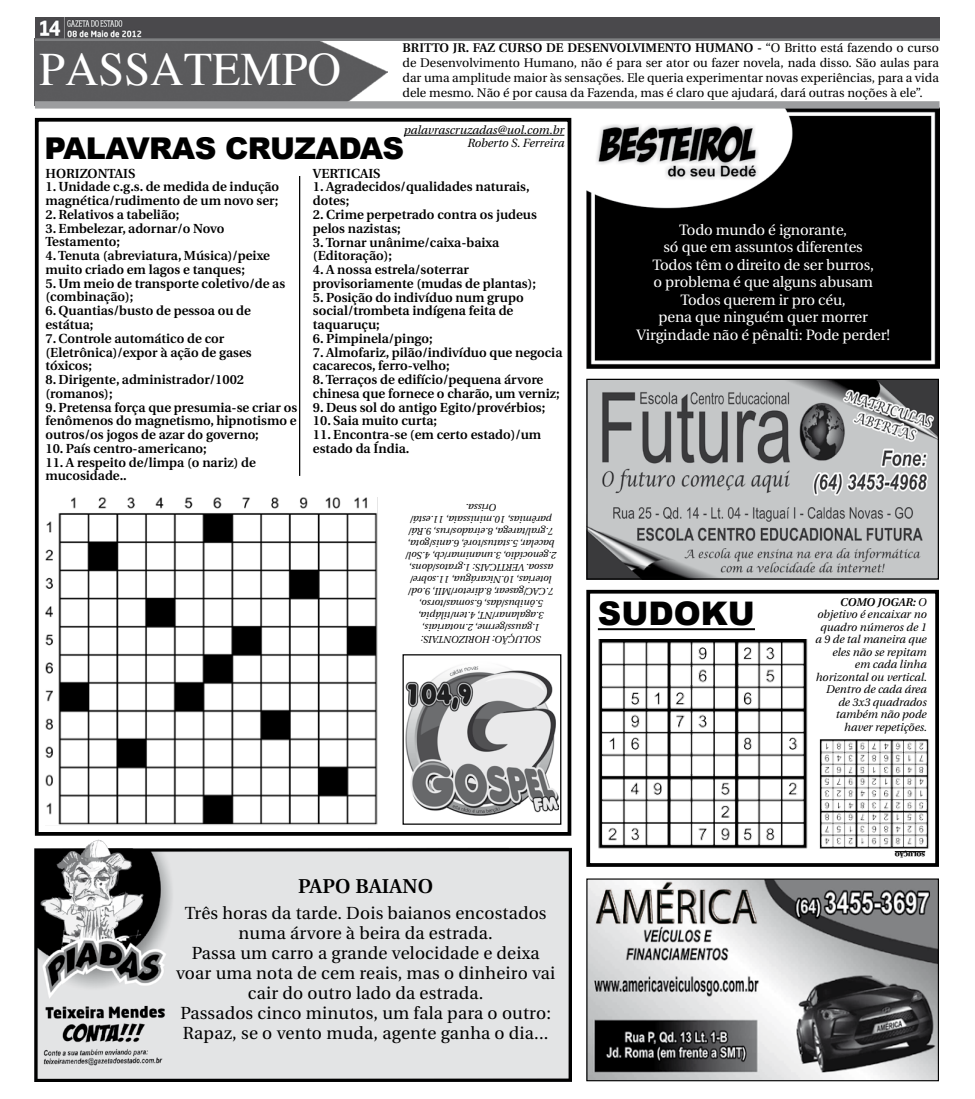
<style>
.page{position:relative;width:975px;height:1099px;background:#fff}
.page>*{position:absolute;margin:0;border:0;box-sizing:border-box;transform-origin:0 0}
.t1{font:47.5px "Times";color:#fff}
.t2{font:900 32.5px "Arial";color:#000}
.t3{font:900 30px "Arial";letter-spacing:-.02em;color:#000}
.t4{font:600 20px "Utopia";color:#000}
.t5{font:17.5px/20px "Utopia";letter-spacing:.01em;color:#000;text-align:center}
.t6{font:15px/17.5px "Utopia";letter-spacing:-.01em;color:#fff;text-align:center}
.t7{font:600 13.12px/13.8px "Utopia";color:#000}
.t8{font:12.5px/15px "Utopia";color:#000;text-align:justify}
.t9{font:600 12.5px "Utopia";color:#000}
.t10{font:italic 11.88px/13.1px "Utopia";color:#000;text-align:right}
.t11{font:italic 11.25px/12.5px "Utopia";color:#000;text-align:right}
.t12{font:italic 10px/12px "Utopia";color:#000;text-align:center}
.t13{font:900 6.25px "Utopia";color:#000}
.s1{font-weight:600}
</style>
<div class="page">
<img style="left:587px;top:109px;width:352px;height:259px">
<img style="left:35px;top:40px;width:352px;height:61px">
<div style="left:35px;top:101px;width:904px;height:8px;background:#9c9d9f"></div>
<img style="left:588px;top:381px;width:348px;height:196px">
<div style="left:586px;top:379px;width:352px;height:200px;border:1px solid #000"></div>
<img style="left:35px;top:839px;width:536px;height:242px">
<div style="left:586px;top:590px;width:352px;height:276px;border:4px solid #000"></div>
<hr style="left:598px;top:628px;width:157px;height:2px;background:#000">
<img style="left:598px;top:639px;width:210px;height:210px">
<img style="left:781px;top:730px;width:149px;height:123px">
<div style="left:35px;top:118px;width:536px;height:717px;border:4px solid #000"></div>
<hr style="left:404px;top:135px;width:160px;height:1px;background:#000">
<hr style="left:299px;top:176px;width:1px;height:300px;background:#000">
<img style="left:46px;top:498px;width:332px;height:327px">
<img style="left:405px;top:666px;width:153px;height:149px">
<div style="left:402px;top:654px;width:159px;height:170px;border:1px solid #000"></div>
<img style="left:588px;top:880px;width:348px;height:199px">
<div style="left:586px;top:878px;width:352px;height:203px;border:1px solid #000"></div>
<img style="left:35px;top:18px;width:904px;height:22px">
<h1 class="t1" style="left:39px;top:43px;width:303px">PASSATEMPO</h1>
<p class="t8" style="left:402px;top:41px;width:538px;text-indent:37px"><span class="s1">o Jr. faz curso de Desenvolvimento Humano -</span> “O Britto está fazendo o curso de Desenvolvimento Humano, não é para ser ator ou fazer novela, nada disso. São aulas para dar uma amplitude maior às sensações. Ele queria experimentar novas experiências, para a vida dele mesmo. Não é por causa da Fazenda, mas é claro que ajudará, dará outras noções à ele”.</p>
<p class="t9" style="left:402px;top:41px;width:17px">Britt</p>
<p class="t10" style="left:404px;top:124px;width:162px">palavrascruzadas@uol.com.br<br>Roberto S. Ferreira</p>
<h3 class="t3" style="left:45px;top:126px;width:361px">PALAVRAS CRUZADAS</h3>
<p class="t7" style="left:45px;top:166px;width:90px">HO RIZO NTAIS</p>
<p class="t7" style="left:45px;top:180px;width:235px">1. Unidade c.g.s. de medida de indução magnética/rudimento de um novo ser;</p>
<p class="t7" style="left:45px;top:208px;width:135px">2. Relativos a tabelião;</p>
<p class="t7" style="left:45px;top:221px;width:180px">3. Embelezar, adornar/o Novo<br>Testamento;</p>
<p class="t7" style="left:45px;top:249px;width:226px">4. Tenuta (abreviatura, Música)/peixe muito criado em lagos e tanques;</p>
<p class="t7" style="left:45px;top:276px;width:241px">5. Um meio de transporte coletivo/de as (combinação);</p>
<p class="t7" style="left:45px;top:304px;width:207px">6. Quantias/busto de pessoa ou de estátua;</p>
<p class="t7" style="left:45px;top:331px;width:208px">7. Controle automático de cor (Eletrônica)/expor à ação de gases tóxicos;</p>
<p class="t7" style="left:45px;top:373px;width:200px">8. Dirigente, administrador/1002 (romanos);</p>
<p class="t7" style="left:45px;top:400px;width:253px;text-align:justify">9. Pretensa força que presumia-se criar os fenômenos do magnetismo, hipnotismo e outros/os jogos de azar do governo;</p>
<p class="t7" style="left:45px;top:441px;width:163px">10. País centro-americano;</p>
<p class="t7" style="left:45px;top:455px;width:212px">11. A respeito de/limpa (o nariz) de mucosidade..</p>
<p class="t7" style="left:313px;top:166px;width:68px">VERTICAIS</p>
<p class="t7" style="left:313px;top:180px;width:218px">1. Agradecidos/qualidades naturais, dotes;</p>
<p class="t7" style="left:313px;top:208px;width:225px">2. Crime perpetrado contra os judeus pelos nazistas;</p>
<p class="t7" style="left:313px;top:235px;width:188px">3. Tornar unânime/caixa-baixa (Editoração);</p>
<p class="t7" style="left:313px;top:263px;width:225px">4. A nossa estrela/soterrar provisoriamente (mudas de plantas);</p>
<p class="t7" style="left:313px;top:290px;width:212px">5. Posição do indivíduo num grupo social/trombeta indígena feita de taquaruçu;</p>
<p class="t7" style="left:313px;top:332px;width:121px">6. Pimpinela/pingo;</p>
<p class="t7" style="left:313px;top:345px;width:251px">7. Almofariz, pilão/indivíduo que negocia cacarecos, ferro-velho;</p>
<p class="t7" style="left:313px;top:373px;width:248px">8. Terraços de edifício/pequena árvore chinesa que fornece o charão, um verniz;</p>
<p class="t7" style="left:313px;top:400px;width:234px">9. Deus sol do antigo Egito/provérbios;</p>
<p class="t7" style="left:313px;top:414px;width:126px">10. Saia muito curta;</p>
<p class="t7" style="left:313px;top:428px;width:230px">11. Encontra-se (em certo estado)/um estado da Índia.</p>
<p class="t12" style="left:557px;top:645px;width:152px;rotate:-180deg">SOLUÇÃO: HORIZONTAIS:<br>1.gauss/germe, 2.notariais,<br>3.agalanar/NT, 4.ten/tilápia,<br>5.ônibus/das, 6.somas/torso,<br>7.CAC/gasear, 8.diretor/MII, 9.od/ loterias, 10.Nicarágua, 11.sobre/ assoa. VERTICAIS: 1.gratos/dons,<br>2.genocídio, 3.unanimar/cb, 4.Sol/ bacelar, 5.status/toré, 6.anis/gota,<br>7.gral/tarega, 8.eirados/rus, 9.Rá/ parêmias, 10.minissaia, 11.está/<br>Orissa.</p>
<p class="t6" style="left:636px;top:221px;width:255px">Todo mundo é ignorante,<br>só que em assuntos diferentes<br>Todos têm o direito de ser burros,<br>o problema é que alguns abusam<br>Todos querem ir pro céu,<br>pena que ninguém quer morrer<br>Virgindade não é pênalti: Pode perder!</p>
<h2 class="t2" style="left:598px;top:590px;width:159px">SUDOKU</h2>
<p class="t11" style="left:815px;top:596px;width:113px"><span class="s1">COMO JOGAR:</span> O objetivo é encaixar no quadro números de 1 a 9 de tal maneira que eles não se repitam em cada linha horizontal ou vertical.<br>Dentro de cada área de 3x3 quadrados também não pode haver repetições.</p>
<h3 class="t4" style="left:298px;top:874px;width:71px">Pap o baian</h3>
<h3 class="t4" style="left:418px;top:874px;width:17px">o</h3>
<p class="t5" style="left:176px;top:903px;width:381px">Três horas da tarde. Dois baianos encostados numa árvore à beira da estrada.<br>Passa um carro a grande velocidade e deixa voar uma nota de cem reais, mas o dinheiro vai cair do outro lado da estrada.<br>Passados cinco minutos, um fala para o outro:<br>Rapaz, se o vento muda, agente ganha o dia...</p>
<p class="t13" style="left:899px;top:857px;width:6px;rotate:-180deg">O</p>
<p class="t13" style="left:925px;top:857px;width:23px;rotate:-180deg">SO UL ÇÃ</p>
</div>
